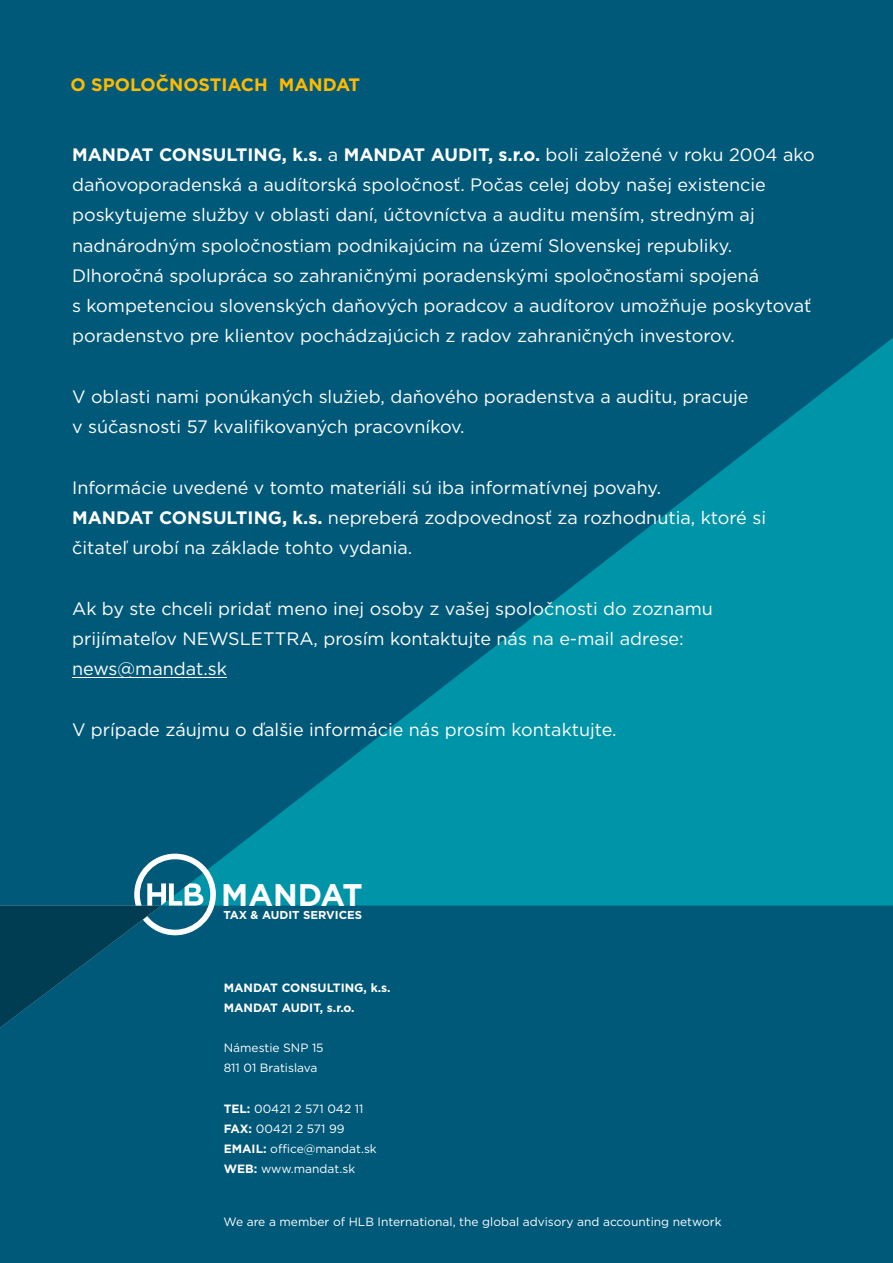
<style>
.page{position:relative;width:893px;height:1263px;background:#005979}
.page>*{position:absolute;margin:0;border:0;box-sizing:border-box;transform-origin:0 0}
.t1{font:700 31.2px "Gotham";color:#fff}
.t2{font:18px/30.3px "Gotham";color:#fff}
.t3{font:700 18px "Gotham";color:#ffba00}
.t4{font:12px/20.1px "Gotham";color:#fff}
.t5{font:700 12px/20.1px "Gotham";color:#fff}
.t6{font:700 11.4px "Gotham";color:#fff}
.s1{font-weight:700}
</style>
<div class="page">
<svg style="left:170px;top:338px;width:723px;height:567px;fill:#0094a8"></svg>
<svg style="left:0;top:854px;width:216px;height:174px"></svg>
<hr style="left:72px;top:677px;width:155px;height:1px;background:#fff">
<p class="t3" style="left:71px;top:76px;width:291px">O SPOLOČNOSTIACH MANDAT</p>
<p class="t2" style="left:72px;top:140px;width:744px"><span class="s1">MANDAT CONSULTING, k.s.</span> a <span class="s1">MANDAT AUDIT, s.r.o.</span> boli založené v roku 2004 ako daňovoporadenská a audítorská spoločnosť. Počas celej doby našej existencie poskytujeme služby v oblasti daní, účtovníctva a auditu menším, stredným aj nadnárodným spoločnostiam podnikajúcim na území Slovenskej republiky.<br>Dlhoročná spolupráca so zahraničnými poradenskými spoločnosťami spojená<br>s kompetenciou slovenských daňových poradcov a audítorov umožňuje poskytovať poradenstvo pre klientov pochádzajúcich z radov zahraničných investorov.</p>
<p class="t2" style="left:72px;top:382px;width:678px">V oblasti nami ponúkaných služieb, daňového poradenstva a auditu, pracuje v súčasnosti 57 kvalifikovaných pracovníkov.</p>
<p class="t2" style="left:72px;top:473px;width:590px">Informácie uvedené v tomto materiáli sú iba informatívnej povahy.</p>
<p class="t2" style="left:72px;top:503px;width:695px"><span class="s1">MANDAT CONSULTING, k.s.</span> nepreberá zodpovednosť za rozhodnutia, ktoré si čitateľ urobí na základe tohto vydania.</p>
<p class="t2" style="left:72px;top:594px;width:642px">Ak by ste chceli pridať meno inej osoby z vašej spoločnosti do zoznamu prijímateľov NEWSLETTRA, prosím kontaktujte nás na e-mail adrese: news@mandat.sk</p>
<p class="t2" style="left:72px;top:715px;width:546px">V prípade záujmu o ďalšie informácie nás prosím kontaktujte.</p>
<h1 class="t1" style="left:221px;top:880px;width:143px">MANDAT</h1>
<p class="t6" style="left:224px;top:909px;width:140px">TAX &amp; AUDIT SERVICES</p>
<p class="t5" style="left:224px;top:978px;width:168px">MANDAT CONSULTING, k.s.<br>MANDAT AUDIT, s.r.o.</p>
<p class="t4" style="left:224px;top:1038px;width:101px">Námestie SNP 15<br>811 01 Bratislava</p>
<p class="t4" style="left:224px;top:1099px;width:155px"><span class="s1">TEL:</span> 00421 2 571 042 11<br><span class="s1">FAX:</span> 00421 2 571 99<br><span class="s1">EMAIL:</span> office@mandat.sk<br><span class="s1">WEB:</span> www.mandat.sk</p>
<p class="t4" style="left:224px;top:1212px;width:500px">We are a member of HLB International, the global advisory and accounting network</p>
</div>
